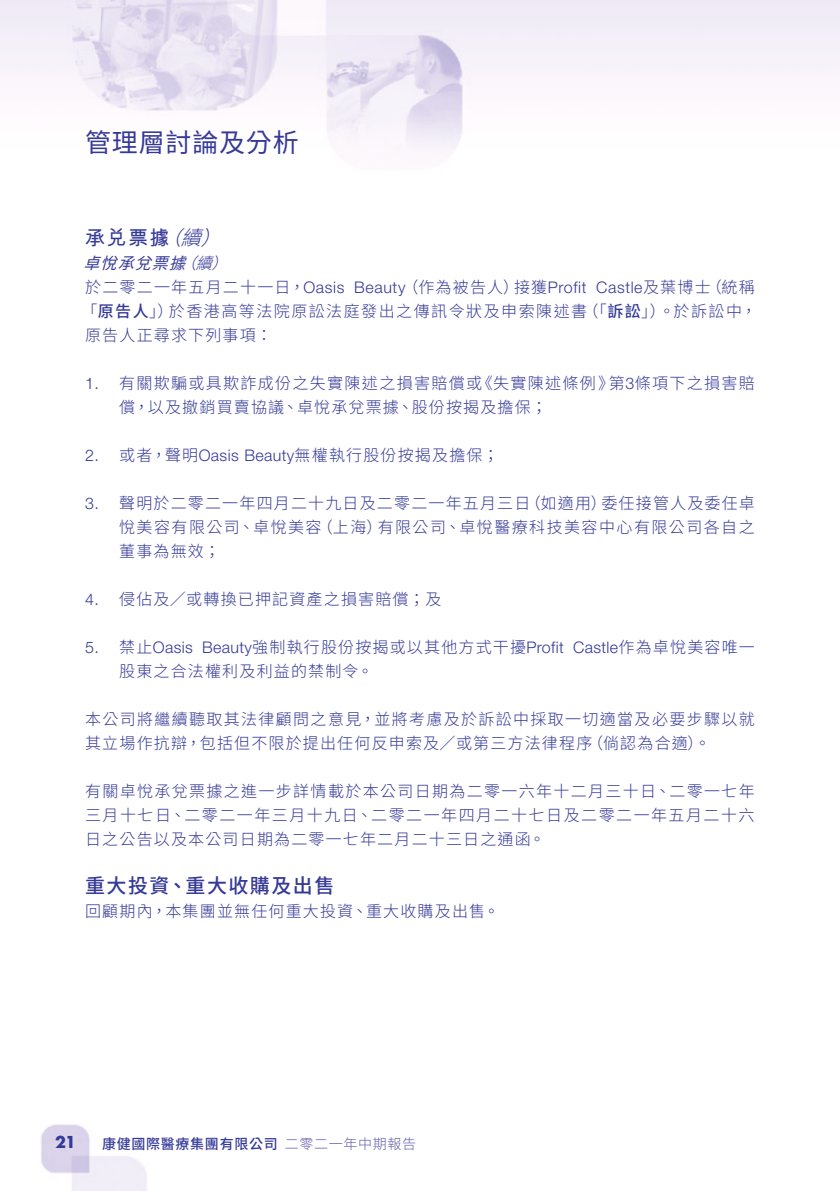
<style>
.page{position:relative;width:840px;height:1191px;background:#fff}
.page>*{position:absolute;margin:0;border:0;box-sizing:border-box;transform-origin:0 0}
.t1{font:26px "Source Han Sans TC";letter-spacing:.03em;color:#353997}
.Heading_1{font:500 20px "Source Han Sans TC";letter-spacing:.075em;color:#353997}
.Body_Text{font:700 20px "M Hei HK";color:#353997}
.Body_Text-2{font:italic 300 20px "Source Han Sans TC";color:#353997}
.Body_Text-3{font:300 16px/24px "Source Han Sans TC";letter-spacing:.075em;color:#353997}
.Body_Text-4{font:300 16px "Helvetica Neue LT Std";letter-spacing:.04em;color:#353997}
.Heading_2{font:italic 16px "Source Han Sans TC";color:#353997}
.t2{font:700 16px "Futura";color:#353997}
.Heading_2-2{font:italic 300 16px "Source Han Sans TC";color:#353997}
.t3{font:500 14px "Source Han Sans TC";letter-spacing:.05em;color:#353997}
.t4{font:300 14px "Source Han Sans TC";letter-spacing:.05em;color:#645dac}
.s1{font-weight:300}
.s2{font-family:"Helvetica Neue LT Std"}
.s3{font-family:"Source Han Sans TC"}
.s4{font-weight:500}
</style>
<div class="page">
<img style="left:0;top:0;width:839px;height:1191px">
<h1 class="t1" style="left:85px;top:128px;width:215px">管理層討論及分析</h1>
<p class="Body_Text-2" style="left:161px;top:226px;width:76px">（(</p>
<p class="Body_Text" style="left:85px;top:223px;width:86px">承兌票據</p>
<p class="Body_Text-2" style="left:181px;top:226px;width:37px">續</p>
<p class="Heading_2-2" style="left:180px;top:254px;width:61px">（(</p>
<p class="Heading_2" style="left:83px;top:254px;width:142px">卓悅承兌票據<span class="s1">續</span></p>
<p class="Body_Text-3" style="left:85px;top:275px;width:261px">於二零二一年五月二十一日，<span class="s2">Oasis</span></p>
<p class="Body_Text-4" style="left:354px;top:277px;width:53px">Beauty</p>
<p class="Body_Text-3" style="left:402px;top:275px;width:118px">（作為被告人）</p>
<p class="Body_Text-4" style="left:514px;top:277px;width:74px"><span class="s3">接獲</span>Profit</p>
<p class="Body_Text-3" style="left:705px;top:275px;width:51px">（統稱</p>
<p class="Body_Text-4" style="left:596px;top:277px;width:116px">Castle<span class="s3">及葉博士</span></p>
<p class="Body_Text-3" style="left:81px;top:299px;width:192px">「<span class="s4">原告人</span>」）<br>原告人正尋求下列事項：</p>
<p class="Body_Text-3" style="left:582px;top:299px;width:176px">（「<span class="s4">訴訟</span>」）。於訴訟中，</p>
<p class="Body_Text-3" style="left:169px;top:299px;width:419px">於香港高等法院原訟法庭發出之傳訊令狀及申索陳述書</p>
<p class="Body_Text-4" style="left:85px;top:373px;width:15px">1.</p>
<p class="Body_Text-4" style="left:85px;top:445px;width:15px">2.</p>
<p class="Body_Text-4" style="left:85px;top:493px;width:15px">3.</p>
<p class="Body_Text-4" style="left:85px;top:589px;width:15px">4.</p>
<p class="Body_Text-4" style="left:85px;top:637px;width:15px">5.</p>
<p class="Body_Text-3" style="left:476px;top:371px;width:139px">《失實陳述條例》</p>
<p class="Body_Text-3" style="left:119px;top:371px;width:364px">有關欺騙或具欺詐成份之失實陳述之損害賠償或</p>
<p class="Body_Text-3" style="left:608px;top:371px;width:147px">第<span class="s2">3</span>條項下之損害賠</p>
<p class="Body_Text-3" style="left:119px;top:395px;width:429px">償，以及撤銷買賣協議、卓悅承兌票據、股份按揭及擔保;</p>
<p class="Body_Text-3" style="left:119px;top:443px;width:381px">或者，聲明<span class="s2">Oasis Beauty</span>無權執行股份按揭及擔保;</p>
<p class="Body_Text-3" style="left:119px;top:491px;width:412px">聲明於二零二一年四月二十九日及二零二一年五月三日</p>
<p class="Body_Text-3" style="left:524px;top:491px;width:83px">（如適用）</p>
<p class="Body_Text-3" style="left:601px;top:491px;width:155px">委任接管人及委任卓</p>
<p class="Body_Text-3" style="left:317px;top:515px;width:67px">（上海）</p>
<p class="Body_Text-3" style="left:377px;top:515px;width:378px">有限公司、卓悅醫療科技美容中心有限公司各自之</p>
<p class="Body_Text-3" style="left:119px;top:515px;width:204px">悅美容有限公司、卓悅美容董事為無效;</p>
<p class="Body_Text-3" style="left:119px;top:587px;width:323px">侵佔及／或轉換已押記資產之損害賠償；及</p>
<p class="Body_Text-4" style="left:119px;top:637px;width:75px"><span class="s3">禁止</span>Oasis</p>
<p class="Body_Text-3" style="left:202px;top:635px;width:363px"><span class="s2">Beauty</span>強制執行股份按揭或以其他方式干擾<span class="s2">Profit</span></p>
<p class="Body_Text-3" style="left:572px;top:635px;width:183px"><span class="s2">Castle</span>作為卓悅美容唯一</p>
<p class="Body_Text-3" style="left:119px;top:659px;width:255px">股東之合法權利及利益的禁制令。</p>
<p class="Body_Text-3" style="left:587px;top:707px;width:169px;text-indent:-502px">本公司將繼續聽取其法律顧問之意見，並將考慮及於訴訟中採取一切適當及必要步驟以就（倘認為合適。(</p>
<p class="Body_Text-3" style="left:85px;top:731px;width:508px">其立場作抗辯，包括但不限於提出任何反申索及／或第三方法律程序</p>
<p class="Body_Text-3" style="left:85px;top:779px;width:670px;text-align:justify">有關卓悅承兌票據之進一步詳情載於本公司日期為二零一六年十二月三十日、二零一七年三月十七日、二零二一年三月十九日、二零二一年四月二十七日及二零二一年五月二十六日之公告以及本公司日期為二零一七年二月二十三日之通函。</p>
<p class="Heading_1" style="left:85px;top:874px;width:251px">重大投資、重大收購及出售</p>
<p class="Body_Text-3" style="left:85px;top:899px;width:416px">回顧期內，本集團並無任何重大投資、重大收購及出售。</p>
<p class="t2" style="left:55px;top:1130px;width:22px">21</p>
<p class="t3" style="left:102px;top:1135px;width:177px">康健國際醫療集團有限公司</p>
<p class="t4" style="left:284px;top:1135px;width:133px">二零二一年中期報告</p>
</div>
